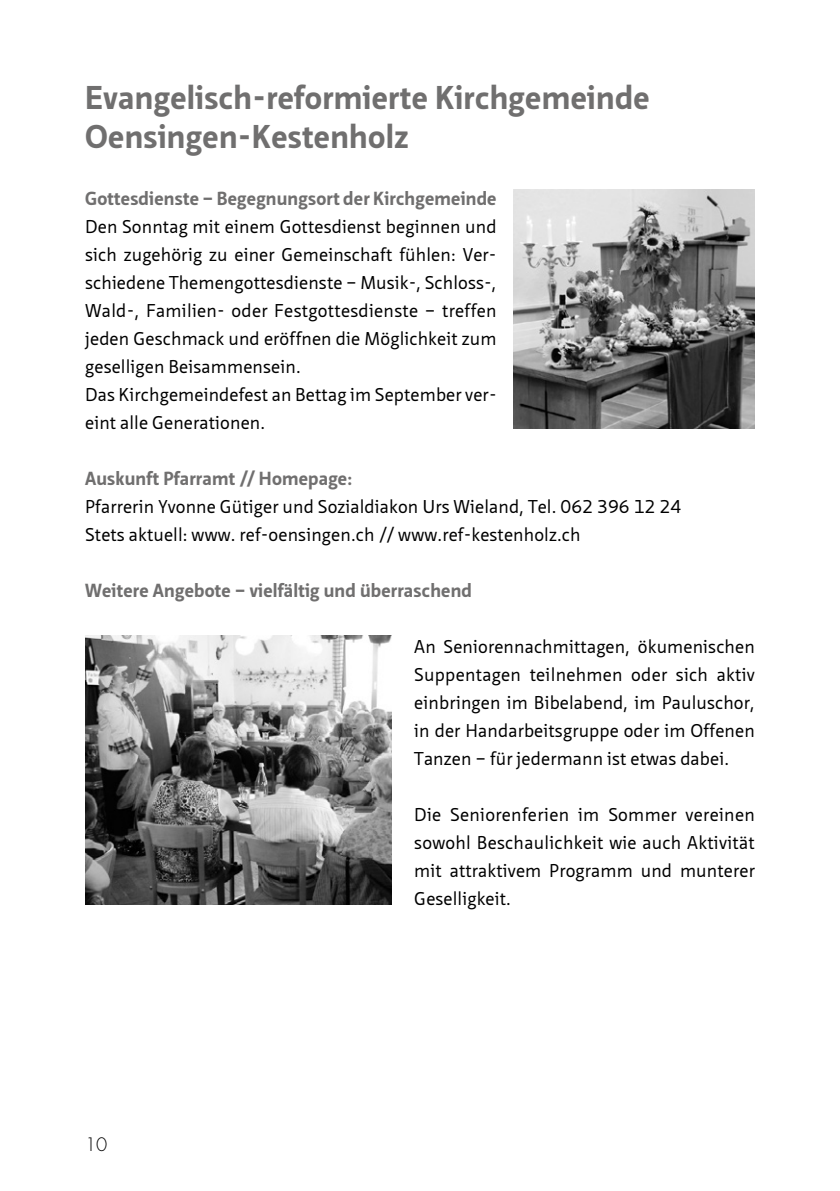
<style>
.page{position:relative;width:840px;height:1191px;background:#fff}
.page>*{position:absolute;margin:0;border:0;box-sizing:border-box;transform-origin:0 0}
.t1{font:700 32px/38.4px "Neue Sans Pro";letter-spacing:.01em;color:#706f6f}
.t2{font:700 18.4px "Neue Sans Pro";letter-spacing:.01em;color:#706f6f}
.t3{font:18px/28px "Neue Sans Pro";letter-spacing:.005em;color:#000}
.t4{font:300 18px "Futura";color:#000}
</style>
<div class="page">
<img style="left:86px;top:635px;width:305px;height:270px">
<img style="left:513px;top:190px;width:241px;height:238px">
<h1 class="t1" style="left:85px;top:78px;width:566px">Evangelisch-reformierte Kirchgemeinde<br>Oensingen-Kestenholz</h1>
<p class="t2" style="left:85px;top:186px;width:413px">Gottesdienste – Begegnungsort der Kirchgemeinde</p>
<p class="t3" style="left:85px;top:212px;width:413px">Den Sonntag mit einem Gottesdienst beginnen und sich zugehörig zu einer Gemeinschaft fühlen: Ver&shy;schiedene Themengottesdienste – Musik-, Schloss-, Wald-, Familien- oder Festgottesdienste – treffen jeden Geschmack und eröffnen die Möglichkeit zum geselligen Beisammensein.<br>Das Kirchgemeindefest an Bettag im September ver&shy;eint alle Generationen.</p>
<p class="t2" style="left:85px;top:466px;width:268px">Auskunft Pfarramt // Homepage:</p>
<p class="t3" style="left:85px;top:492px;width:597px">Pfarrerin Yvonne Gütiger und Sozialdiakon Urs Wieland, Tel. 062 396 12 24<br>Stets aktuell: www. ref-oensingen.ch // www.ref-kestenholz.ch</p>
<p class="t2" style="left:85px;top:578px;width:388px">Weitere Angebote – vielfältig und überraschend</p>
<p class="t3" style="left:414px;top:632px;width:342px;text-align:justify">An Seniorennachmittagen, ökumenischen Suppentagen teilnehmen oder sich aktiv einbringen im Bibelabend, im Pauluschor, in der Handarbeitsgruppe oder im Offenen Tanzen – für jedermann ist etwas dabei.</p>
<p class="t3" style="left:414px;top:800px;width:342px;text-align:justify">Die Seniorenferien im Sommer vereinen sowohl Beschaulichkeit wie auch Aktivität mit attraktivem Programm und munterer Geselligkeit.</p>
<p class="t4" style="left:85px;top:1133px;width:24px">10</p>
</div>
